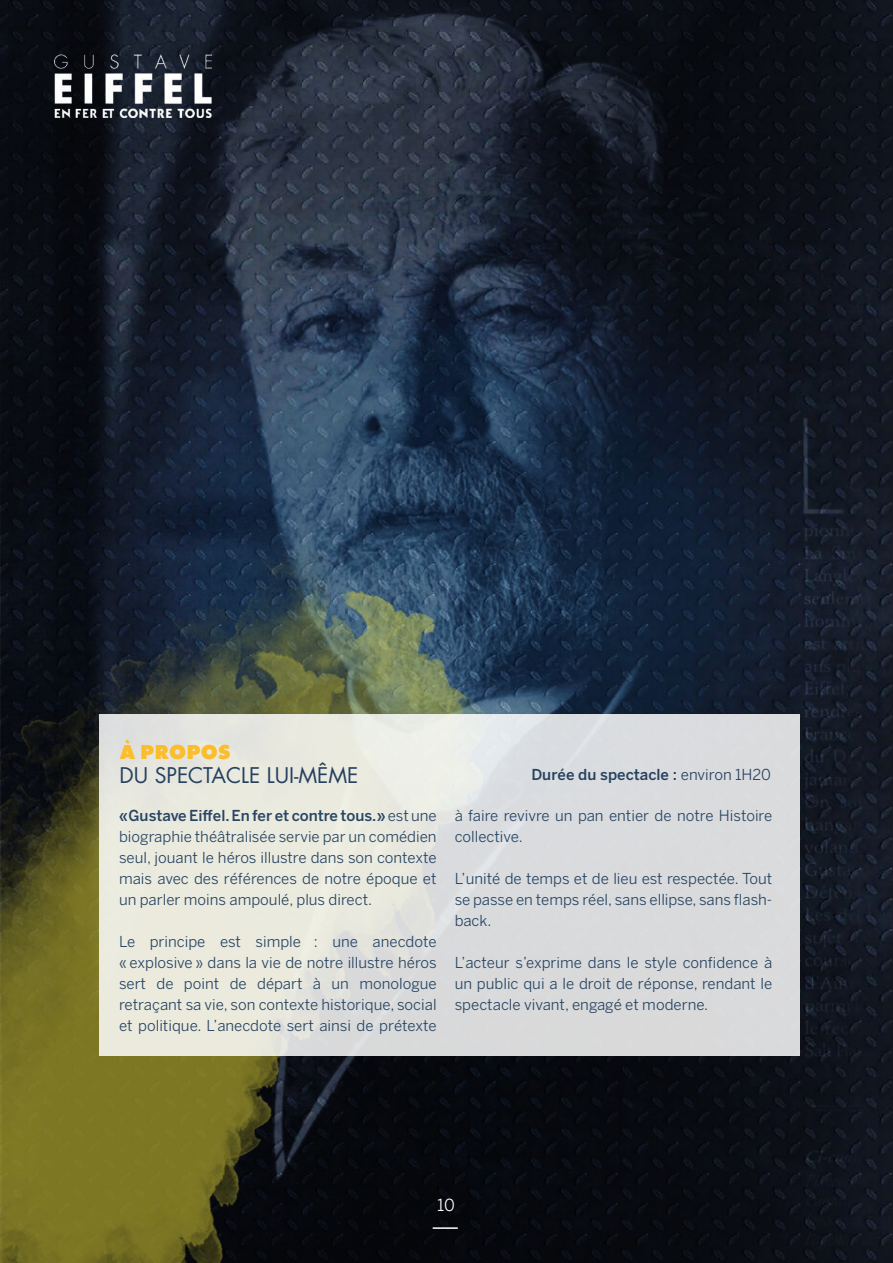
<style>
.page{position:relative;width:893px;height:1263px;background:#fff}
.page>*{position:absolute;margin:0;border:0;box-sizing:border-box;transform-origin:0 0}
.t1{font:21px "Futura LT";color:#25415f}
.t2{font:800 21px "Futura PT";letter-spacing:.01em;color:#fbbd2c}
.t3{font:16.5px "Benton Sans";color:#fff}
.t4{font:15px/21px "Benton Sans";color:#274563;text-align:justify}
.t5{font:500 15px "Benton Sans";color:#25415f}
.s1{font-weight:500}
.s2{font-weight:400}
</style>
<div class="page">
<img style="left:0;top:0;width:893px;height:1263px">
<img style="left:54px;top:54px;width:158px;height:63px">
<img style="left:0;top:446px;width:693px;height:817px">
<div style="left:99px;top:714px;width:700px;height:342px;background:linear-gradient(to right,#ecebdf,#d6d7dd)"></div>
<hr style="left:433px;top:1227px;width:25px;height:2px;background:#fff">
<h1 class="t2" style="left:120px;top:739px;width:113px">À PROPOS</h1>
<h1 class="t1" style="left:120px;top:762px;width:240px">DU SPECTACLE LUI-MÊME</h1>
<p class="t4" style="left:119px;top:805px;width:319px"><span class="s1">« Gustave Eiffel. En fer et contre tous. »</span> est une biographie théâtralisée servie par un comédien seul, jouant le héros illustre dans son contexte mais avec des références de notre époque et un parler moins ampoulé, plus direct.</p>
<p class="t4" style="left:119px;top:931px;width:319px">Le principe est simple : une anecdote « explosive » dans la vie de notre illustre héros sert de point de départ à un monologue retraçant sa vie, son contexte historique, social et politique. L’anecdote sert ainsi de prétexte</p>
<p class="t5" style="left:531px;top:766px;width:241px">Durée du spectacle : <span class="s2">environ 1H20</span></p>
<p class="t4" style="left:455px;top:805px;width:319px">à faire revivre un pan entier de notre Histoire collective.</p>
<p class="t4" style="left:455px;top:868px;width:319px">L’unité de temps et de lieu est respectée. Tout se passe en temps réel, sans ellipse, sans flash&shy;back.</p>
<p class="t4" style="left:455px;top:952px;width:319px">L’acteur s’exprime dans le style confidence à un public qui a le droit de réponse, rendant le spectacle vivant, engagé et moderne.</p>
<p class="t3" style="left:437px;top:1195px;width:19px">10</p>
</div>
